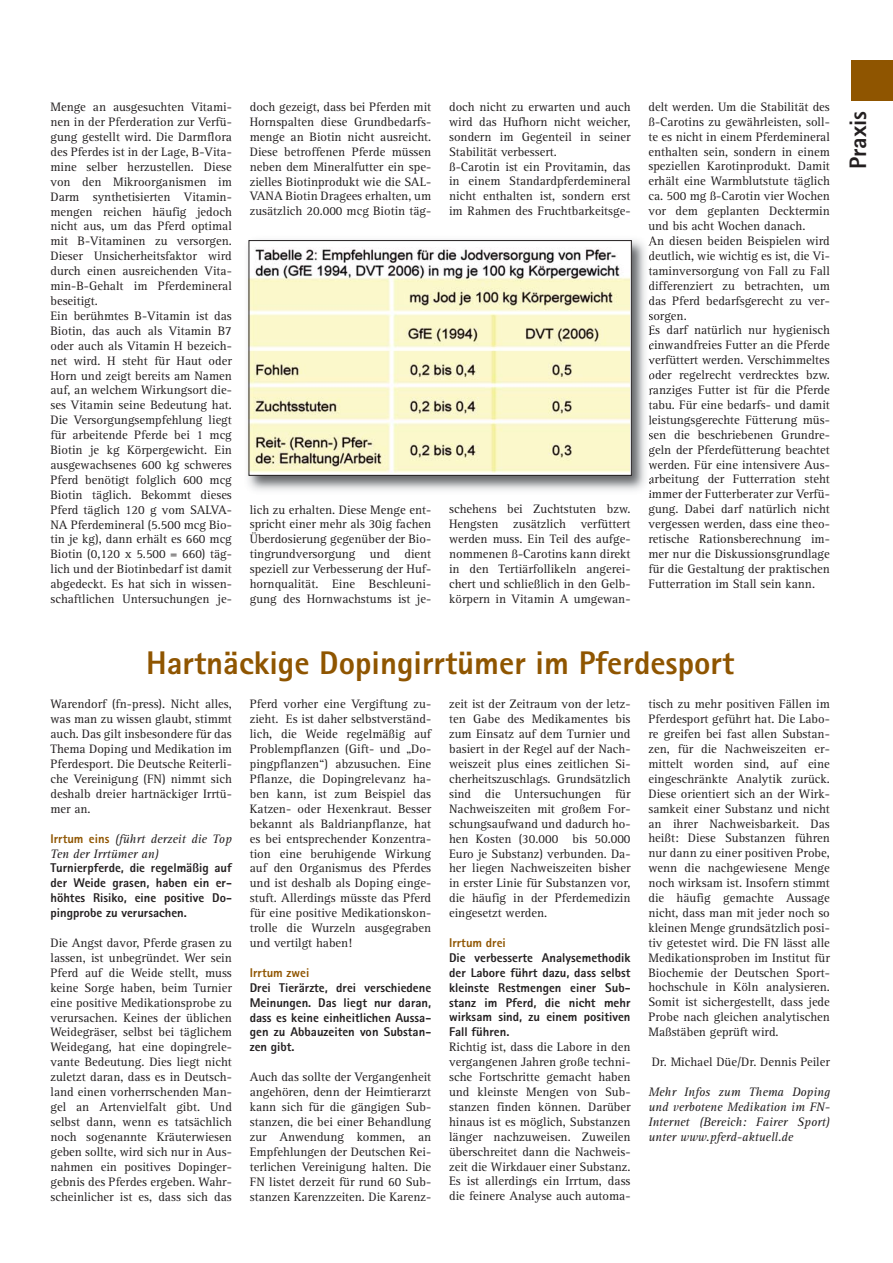
<style>
.page{position:relative;width:893px;height:1263px;background:#fff}
.page>*{position:absolute;margin:0;border:0;box-sizing:border-box;transform-origin:0 0}
.t1{font:800 32.85px "Rotis Sans Serif";color:#8f5500}
.t2{font:800 23.85px "Rotis Sans Serif";color:#231f20}
.t3{font:12.6px/14.9px "Rotis Serif";color:#231f20;text-align:justify}
.t4{font:800 12.6px/14.9px "Rotis Sans Serif";color:#231f20;text-align:justify}
.t5{font:italic 12.6px/14.9px "Rotis Serif";color:#231f20}
.t6{font:800 12.6px "Rotis Sans Serif";color:#8f5500}
.s1{font-family:"Rotis Sans Serif";font-weight:800;font-style:normal;color:#8f5500}
</style>
<div class="page">
<div style="left:851px;top:61px;width:41px;height:40px;background:#8f5500"></div>
<img style="left:247px;top:240px;width:404px;height:251px">
<svg style="left:648px;top:240px;width:3px;height:6px"></svg>
<svg style="left:648px;top:253px;width:3px;height:22px"></svg>
<svg style="left:649px;top:283px;width:2px;height:7px"></svg>
<svg style="left:649px;top:298px;width:2px;height:7px"></svg>
<svg style="left:648px;top:313px;width:3px;height:22px"></svg>
<svg style="left:649px;top:343px;width:2px;height:7px"></svg>
<svg style="left:648px;top:358px;width:3px;height:6px"></svg>
<svg style="left:649px;top:373px;width:2px;height:8px"></svg>
<svg style="left:648px;top:388px;width:3px;height:22px"></svg>
<svg style="left:648px;top:416px;width:3px;height:10px"></svg>
<svg style="left:649px;top:432px;width:2px;height:7px"></svg>
<svg style="left:648px;top:447px;width:3px;height:22px"></svg>
<svg style="left:649px;top:477px;width:2px;height:18px"></svg>
<div style="left:249px;top:241px;width:382px;height:234px;background:#fff"></div>
<img style="left:251px;top:249px;width:378px;height:224px">
<div style="left:249px;top:240px;width:382px;height:236px;border:1px solid #231f20"></div>
<p class="t3" style="left:50px;top:101px;width:183px;text-align:left">Menge an ausgesuchten Vitami&shy;nen in der Pferderation zur Verfü&shy;gung gestellt wird. Die Darmflora des Pferdes ist in der Lage, B-Vita&shy;mine selber herzustellen. Diese von den Mikroorganismen im<br>Darm synthetisierten Vitamin&shy;mengen reichen häufig jedoch nicht aus, um das Pferd optimal mit B-Vitaminen zu versorgen.<br>Dieser Unsicherheitsfaktor wird durch einen ausreichenden Vita&shy;min-B-Gehalt im Pferdemineral beseitigt.<br>Ein berühmtes B-Vitamin ist das<br>Biotin, das auch als Vitamin B7 oder auch als Vitamin H bezeich&shy;net wird. H steht für Haut oder<br>Horn und zeigt bereits am Namen auf, an welchem Wirkungsort die&shy;ses Vitamin seine Bedeutung hat.<br>Die Versorgungsempfehlung liegt für arbeitende Pferde bei 1 mcg<br>Biotin je kg Körpergewicht. Ein ausgewachsenes 600 kg schweres<br>Pferd benötigt folglich 600 mcg<br>Biotin täglich. Bekommt dieses<br>Pferd täglich 120 g vom SALVA-<br>NA Pferdemineral (5.500 mcg Bio&shy;tin je kg), dann erhält es 660 mcg<br>Biotin (0,120 x 5.500 = 660) täg&shy;lich und der Biotinbedarf ist damit abgedeckt. Es hat sich in wissen&shy;schaftlichen Untersuchungen je-</p>
<p class="t3" style="left:250px;top:101px;width:183px">doch gezeigt, dass bei Pferden mit Hornspalten diese Grundbedarfs&shy;menge an Biotin nicht ausreicht.<br>Diese betroffenen Pferde müssen neben dem Mineralfutter ein spe&shy;zielles Biotinprodukt wie die SAL-VANA Biotin Dragees erhalten, um zusätzlich 20.000 mcg Biotin täg-</p>
<p class="t3" style="left:250px;top:503px;width:183px">lich zu erhalten. Diese Menge ent&shy;spricht einer mehr als 30ig fachen Überdosierung gegenüber der Bio&shy;tingrundversorgung und dient speziell zur Verbesserung der Huf&shy;hornqualität. Eine Beschleuni&shy;gung des Hornwachstums ist je-</p>
<p class="t3" style="left:449px;top:100px;width:183px;text-align:left">doch nicht zu erwarten und auch wird das Hufhorn nicht weicher, sondern im Gegenteil in seiner<br>Stabilität verbessert.<br>ß-Carotin ist ein Provitamin, das in einem Standardpferdemineral nicht enthalten ist, sondern erst im Rahmen des Fruchtbarkeitsge-</p>
<p class="t3" style="left:449px;top:503px;width:183px">schehens bei Zuchtstuten bzw.<br>Hengsten zusätzlich verfüttert werden muss. Ein Teil des aufge&shy;nommenen ß-Carotins kann direkt in den Tertiärfollikeln angerei&shy;chert und schließlich in den Gelb&shy;körpern in Vitamin A umgewan-</p>
<p class="t3" style="left:648px;top:100px;width:183px;text-align:left">delt werden. Um die Stabilität des ß-Carotins zu gewährleisten, soll&shy;te es nicht in einem Pferdemineral enthalten sein, sondern in einem speziellen Karotinprodukt. Damit erhält eine Warmblutstute täglich ca. 500 mg ß-Carotin vier Wochen vor dem geplanten Decktermin und bis acht Wochen danach.<br>An diesen beiden Beispielen wird deutlich, wie wichtig es ist, die Vi&shy;taminversorgung von Fall zu Fall differenziert zu betrachten, um das Pferd bedarfsgerecht zu ver&shy;sorgen.<br>Es darf natürlich nur hygienisch einwandfreies Futter an die Pferde verfüttert werden. Verschimmeltes oder regelrecht verdrecktes bzw. ranziges Futter ist für die Pferde tabu. Für eine bedarfs- und damit leistungsgerechte Fütterung müs&shy;sen die beschriebenen Grundre&shy;geln der Pferdefütterung beachtet werden. Für eine intensivere Aus&shy;arbeitung der Futterration steht immer der Futterberater zur Verfü&shy;gung. Dabei darf natürlich nicht vergessen werden, dass eine theo&shy;retische Rationsberechnung im&shy;mer nur die Diskussionsgrundlage für die Gestaltung der praktischen Futterration im Stall sein kann.</p>
<h1 class="t1" style="left:146px;top:651px;width:589px">Hartnäckige Dopingirrtümer im Pferdesport</h1>
<p class="t3" style="left:50px;top:698px;width:183px">Warendorf (fn-press). Nicht alles, was man zu wissen glaubt, stimmt auch. Das gilt insbesondere für das Thema Doping und Medikation im Pferdesport. Die Deutsche Reiterli&shy;che Vereinigung (FN) nimmt sich deshalb dreier hartnäckiger Irrtü&shy;mer an.</p>
<p class="t5" style="left:50px;top:832px;width:183px"><span class="s1">Irrtum eins</span> (führt derzeit die Top<br>Ten der Irrtümer an)</p>
<p class="t4" style="left:50px;top:862px;width:183px">Turnierpferde, die regelmäßig auf der Weide grasen, haben ein er&shy;höhtes Risiko, eine positive Do&shy;pingprobe zu verursachen.</p>
<p class="t3" style="left:50px;top:936px;width:183px">Die Angst davor, Pferde grasen zu lassen, ist unbegründet. Wer sein Pferd auf die Weide stellt, muss keine Sorge haben, beim Turnier eine positive Medikationsprobe zu verursachen. Keines der üblichen Weidegräser, selbst bei täglichem Weidegang, hat eine dopingrele&shy;vante Bedeutung. Dies liegt nicht zuletzt daran, dass es in Deutsch&shy;land einen vorherrschenden Man&shy;gel an Artenvielfalt gibt. Und selbst dann, wenn es tatsächlich noch sogenannte Kräuterwiesen geben sollte, wird sich nur in Aus&shy;nahmen ein positives Dopinger&shy;gebnis des Pferdes ergeben. Wahr&shy;scheinlicher ist es, dass sich das</p>
<p class="t3" style="left:250px;top:698px;width:183px">Pferd vorher eine Vergiftung zu&shy;zieht. Es ist daher selbstverständ&shy;lich, die Weide regelmäßig auf Problempflanzen (Gift- und „Do&shy;pingpflanzen“) abzusuchen. Eine Pflanze, die Dopingrelevanz ha&shy;ben kann, ist zum Beispiel das Katzen- oder Hexenkraut. Besser bekannt als Baldrianpflanze, hat es bei entsprechender Konzentra&shy;tion eine beruhigende Wirkung auf den Organismus des Pferdes und ist deshalb als Doping einge&shy;stuft. Allerdings müsste das Pferd für eine positive Medikationskon&shy;trolle die Wurzeln ausgegraben und vertilgt haben!</p>
<p class="t6" style="left:250px;top:968px;width:61px">Irrtum zwei</p>
<p class="t4" style="left:250px;top:981px;width:183px">Drei Tierärzte, drei verschiedene Meinungen. Das liegt nur daran, dass es keine einheitlichen Aussa&shy;gen zu Abbauzeiten von Substan&shy;zen gibt.</p>
<p class="t3" style="left:250px;top:1071px;width:183px">Auch das sollte der Vergangenheit angehören, denn der Heimtierarzt kann sich für die gängigen Sub&shy;stanzen, die bei einer Behandlung zur Anwendung kommen, an Empfehlungen der Deutschen Rei&shy;terlichen Vereinigung halten. Die FN listet derzeit für rund 60 Sub&shy;stanzen Karenzzeiten. Die Karenz-</p>
<p class="t3" style="left:449px;top:698px;width:183px">zeit ist der Zeitraum von der letz&shy;ten Gabe des Medikamentes bis zum Einsatz auf dem Turnier und basiert in der Regel auf der Nach&shy;weiszeit plus eines zeitlichen Si&shy;cherheitszuschlags. Grundsätzlich sind die Untersuchungen für Nachweiszeiten mit großem For&shy;schungsaufwand und dadurch ho&shy;hen Kosten (30.000 bis 50.000<br>Euro je Substanz) verbunden. Da&shy;her liegen Nachweiszeiten bisher in erster Linie für Substanzen vor, die häufig in der Pferdemedizin eingesetzt werden.</p>
<p class="t6" style="left:449px;top:938px;width:58px">Irrtum drei</p>
<p class="t4" style="left:449px;top:951px;width:183px">Die verbesserte Analysemethodik der Labore führt dazu, dass selbst kleinste Restmengen einer Sub&shy;stanz im Pferd, die nicht mehr wirksam sind, zu einem positiven Fall führen.</p>
<p class="t3" style="left:449px;top:1041px;width:183px">Richtig ist, dass die Labore in den vergangenen Jahren große techni&shy;sche Fortschritte gemacht haben und kleinste Mengen von Sub&shy;stanzen finden können. Darüber hinaus ist es möglich, Substanzen länger nachzuweisen. Zuweilen überschreitet dann die Nachweis&shy;zeit die Wirkdauer einer Substanz.<br>Es ist allerdings ein Irrtum, dass die feinere Analyse auch automa-</p>
<p class="t3" style="left:648px;top:698px;width:183px">tisch zu mehr positiven Fällen im Pferdesport geführt hat. Die Labo&shy;re greifen bei fast allen Substan&shy;zen, für die Nachweiszeiten er&shy;mittelt worden sind, auf eine eingeschränkte Analytik zurück.<br>Diese orientiert sich an der Wirk&shy;samkeit einer Substanz und nicht an ihrer Nachweisbarkeit. Das heißt: Diese Substanzen führen nur dann zu einer positiven Probe, wenn die nachgewiesene Menge noch wirksam ist. Insofern stimmt die häufig gemachte Aussage nicht, dass man mit jeder noch so kleinen Menge grundsätzlich posi&shy;tiv getestet wird. Die FN lässt alle Medikationsproben im Institut für Biochemie der Deutschen Sport&shy;hochschule in Köln analysieren.<br>Somit ist sichergestellt, dass jede Probe nach gleichen analytischen Maßstäben geprüft wird.</p>
<p class="t3" style="left:651px;top:1056px;width:180px">Dr. Michael Düe/Dr. Dennis Peiler</p>
<p class="t5" style="left:648px;top:1085px;width:183px;text-align:justify">Mehr Infos zum Thema Doping und verbotene Medikation im FN-Internet (Bereich: Fairer Sport) unter www.pferd-aktuell.de</p>
<h2 class="t2" style="left:849px;top:169px;width:60px;rotate:-90deg">Praxis</h2>
</div>
